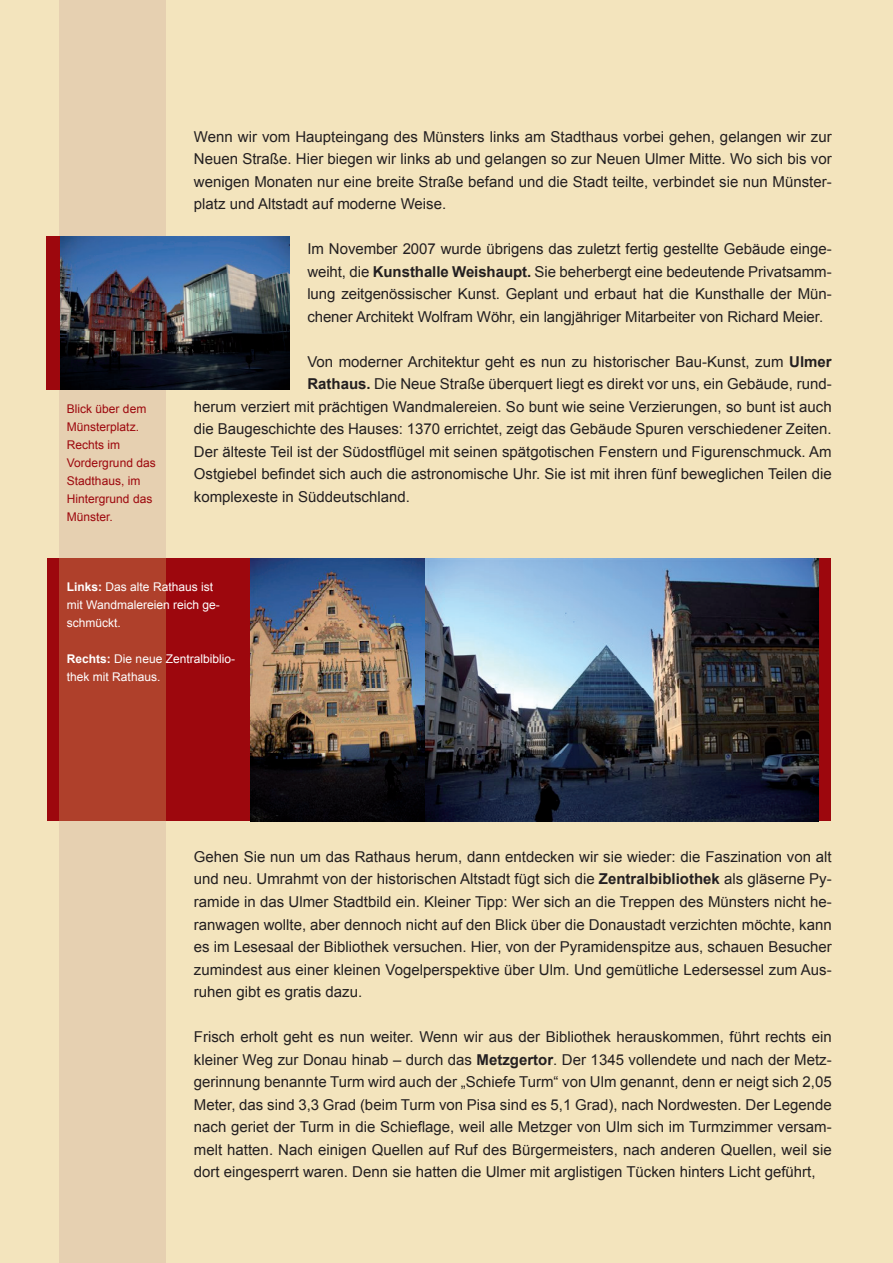
<style>
.page{position:relative;width:893px;height:1263px;background:#f3e4bd}
.page>*{position:absolute;margin:0;border:0;box-sizing:border-box;transform-origin:0 0}
.t1{font:15px/22.5px "Arial";color:#231f20;text-align:justify}
.t2{font:12px/18px "Arial";color:#fff}
.t3{font:12px/18px "Arial";color:#9d070d}
.s1{font-weight:700}
</style>
<div class="page">
<div style="left:60px;top:0;width:106px;height:1263px;background:#e6d0b1"></div>
<div style="left:47px;top:559px;width:784px;height:262px;background:#9d070d"></div>
<img style="left:60px;top:236px;width:230px;height:153px">
<div style="left:47px;top:236px;width:13px;height:153px;background:#9d070d"></div>
<img style="left:251px;top:559px;width:568px;height:262px">
<div style="left:60px;top:559px;width:106px;height:262px;background:#af402b"></div>
<p class="t3" style="left:67px;top:400px;width:90px">Blick über dem<br>Münsterplatz.<br>Rechts im<br>Vordergrund das<br>Stadthaus, im<br>Hintergrund das<br>Münster.</p>
<p class="t1" style="left:194px;top:125px;width:639px">Wenn wir vom Haupteingang des Münsters links am Stadthaus vorbei gehen, gelangen wir zur Neuen Straße. Hier biegen wir links ab und gelangen so zur Neuen Ulmer Mitte. Wo sich bis vor wenigen Monaten nur eine breite Straße befand und die Stadt teilte, verbindet sie nun Münster&shy;platz und Altstadt auf moderne Weise.</p>
<p class="t1" style="left:307px;top:238px;width:526px">Im November 2007 wurde übrigens das zuletzt fertig gestellte Gebäude einge&shy;weiht, die <span class="s1">Kunsthalle Weishaupt.</span> Sie beherbergt eine bedeutende Privatsamm&shy;lung zeitgenössischer Kunst. Geplant und erbaut hat die Kunsthalle der Mün&shy;chener Architekt Wolfram Wöhr, ein langjähriger Mitarbeiter von Richard Meier.</p>
<p class="t1" style="left:307px;top:350px;width:526px">Von moderner Architektur geht es nun zu historischer Bau-Kunst, zum <span class="s1">Ulmer</span></p>
<p class="t1" style="left:307px;top:373px;width:526px"><span class="s1">Rathaus.</span> Die Neue Straße überquert liegt es direkt vor uns, ein Gebäude, rund-</p>
<p class="t1" style="left:194px;top:395px;width:639px">herum verziert mit prächtigen Wandmalereien. So bunt wie seine Verzierungen, so bunt ist auch</p>
<p class="t1" style="left:194px;top:418px;width:639px">die Baugeschichte des Hauses: 1370 errichtet, zeigt das Gebäude Spuren verschiedener Zeiten.</p>
<p class="t1" style="left:194px;top:440px;width:639px">Der älteste Teil ist der Südostflügel mit seinen spätgotischen Fenstern und Figurenschmuck. Am</p>
<p class="t1" style="left:194px;top:463px;width:639px">Ostgiebel befindet sich auch die astronomische Uhr. Sie ist mit ihren fünf beweglichen Teilen die</p>
<p class="t1" style="left:194px;top:485px;width:217px">komplexeste in Süddeutschland.</p>
<p class="t2" style="left:67px;top:578px;width:154px"><span class="s1">Links:</span> Das alte Rathaus ist mit Wandmalereien reich ge&shy;schmückt.</p>
<p class="t2" style="left:67px;top:650px;width:170px"><span class="s1">Rechts:</span> Die neue Zentralbiblio&shy;thek mit Rathaus.</p>
<p class="t1" style="left:194px;top:845px;width:639px">Gehen Sie nun um das Rathaus herum, dann entdecken wir sie wieder: die Faszination von alt und neu. Umrahmt von der historischen Altstadt fügt sich die <span class="s1">Zentralbibliothek</span> als gläserne Py&shy;ramide in das Ulmer Stadtbild ein. Kleiner Tipp: Wer sich an die Treppen des Münsters nicht he&shy;ranwagen wollte, aber dennoch nicht auf den Blick über die Donaustadt verzichten möchte, kann es im Lesesaal der Bibliothek versuchen. Hier, von der Pyramidenspitze aus, schauen Besucher zumindest aus einer kleinen Vogelperspektive über Ulm. Und gemütliche Ledersessel zum Aus&shy;ruhen gibt es gratis dazu.</p>
<p class="t1" style="left:194px;top:1025px;width:639px">Frisch erholt geht es nun weiter. Wenn wir aus der Bibliothek herauskommen, führt rechts ein kleiner Weg zur Donau hinab – durch das <span class="s1">Metzgertor</span>. Der 1345 vollendete und nach der Metz&shy;gerinnung benannte Turm wird auch der „Schiefe Turm“ von Ulm genannt, denn er neigt sich 2,05<br>Meter, das sind 3,3 Grad (beim Turm von Pisa sind es 5,1 Grad), nach Nordwesten. Der Legende nach geriet der Turm in die Schieflage, weil alle Metzger von Ulm sich im Turmzimmer versam&shy;melt hatten. Nach einigen Quellen auf Ruf des Bürgermeisters, nach anderen Quellen, weil sie dort eingesperrt waren. Denn sie hatten die Ulmer mit arglistigen Tücken hinters Licht geführt,</p>
</div>
